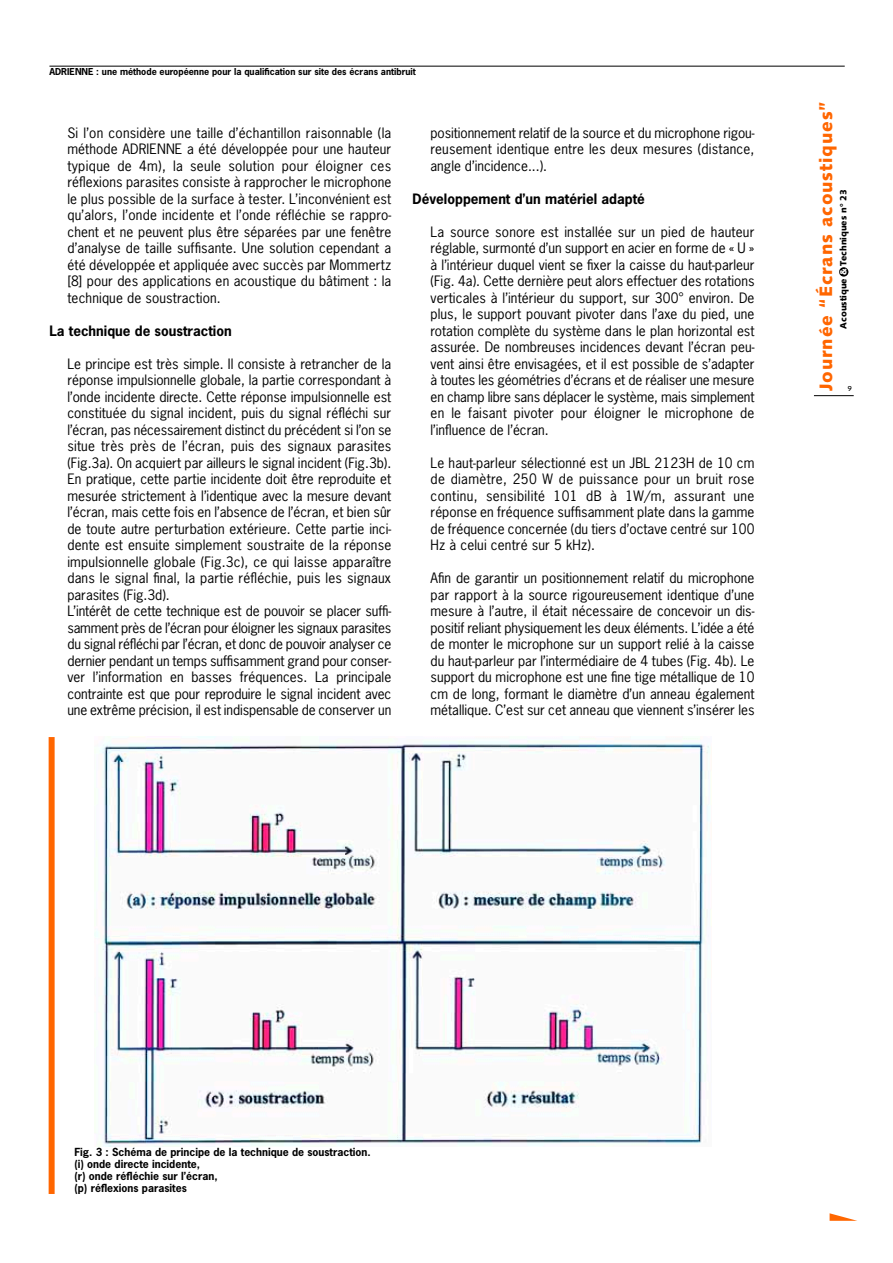
<style>
.page{position:relative;width:893px;height:1263px;background:#fff}
.page>*{position:absolute;margin:0;border:0;box-sizing:border-box;transform-origin:0 0}
.t1{font:900 18px "Syntax";letter-spacing:.05em;color:#f60}
.t2{font:13.5px/16.5px "News Gothic";color:#000;text-align:justify}
.t3{font:700 13.5px "News Gothic";color:#000}
.t4{font:700 10.5px/12px "News Gothic";color:#000}
.t5{font:700 9px "News Gothic";color:#000}
.t6{font:900 9px "Syntax";color:#000}
.t7{font:6.9px "OCRB";color:#000;scale:1.08 1}
.s1{color:#fff}
</style>
<div class="page">
<hr style="left:49px;top:66px;width:795px;height:1px;background:#000">
<hr style="left:813px;top:395px;width:40px;height:1px;background:#000">
<div style="left:839px;top:267px;width:9px;height:10px;background:#000;border-radius:50%"></div>
<img style="left:94px;top:737px;width:616px;height:410px">
<div style="left:49px;top:737px;width:6px;height:457px;background:#f60"></div>
<svg style="left:829px;top:1213px;width:28px;height:8px"></svg>
<p class="t5" style="left:49px;top:68px;width:368px">ADRIENNE : une méthode européenne pour la qualification sur site des écrans antibruit</p>
<p class="t2" style="left:67px;top:126px;width:325px">Si l’on considère une taille d’échantillon raisonnable (la méthode ADRIENNE a été développée pour une hauteur typique de 4m), la seule solution pour éloigner ces réflexions parasites consiste à rapprocher le microphone le plus possible de la surface à tester. L’inconvénient est qu’alors, l’onde incidente et l’onde réfléchie se rappro&shy;chent et ne peuvent plus être séparées par une fenêtre d’analyse de taille suffisante. Une solution cependant a été développée et appliquée avec succès par Mommertz [8] pour des applications en acoustique du bâtiment : la technique de soustraction.</p>
<p class="t3" style="left:49px;top:325px;width:184px">La technique de soustraction</p>
<p class="t2" style="left:67px;top:357px;width:325px;text-align:left">Le principe est très simple. Il consiste à retrancher de la réponse impulsionnelle globale, la partie correspondant à l’onde incidente directe. Cette réponse impulsionnelle est constituée du signal incident, puis du signal réfléchi sur l’écran, pas nécessairement distinct du précédent si l’on se situe très près de l’écran, puis des signaux parasites (Fig.3a). On acquiert par ailleurs le signal incident (Fig.3b).<br>En pratique, cette partie incidente doit être reproduite et mesurée strictement à l’identique avec la mesure devant l’écran, mais cette fois en l’absence de l’écran, et bien sûr de toute autre perturbation extérieure. Cette partie inci&shy;dente est ensuite simplement soustraite de la réponse impulsionnelle globale (Fig.3c), ce qui laisse apparaître dans le signal final, la partie réfléchie, puis les signaux parasites (Fig.3d).<br>L’intérêt de cette technique est de pouvoir se placer suffi&shy;samment près de l’écran pour éloigner les signaux parasites du signal réfléchi par l’écran, et donc de pouvoir analyser ce dernier pendant un temps suffisamment grand pour conser&shy;ver l’information en basses fréquences. La principale contrainte est que pour reproduire le signal incident avec une extrême précision, il est indispensable de conserver un</p>
<p class="t2" style="left:430px;top:126px;width:325px">positionnement relatif de la source et du microphone rigou&shy;reusement identique entre les deux mesures (distance, angle d’incidence...).</p>
<p class="t3" style="left:412px;top:193px;width:234px">Développement d’un matériel adapté</p>
<p class="t2" style="left:430px;top:225px;width:325px">La source sonore est installée sur un pied de hauteur réglable, surmonté d’un support en acier en forme de « U » à l’intérieur duquel vient se fixer la caisse du haut-parleur (Fig. 4a). Cette dernière peut alors effectuer des rotations verticales à l’intérieur du support, sur 300° environ. De plus, le support pouvant pivoter dans l’axe du pied, une rotation complète du système dans le plan horizontal est assurée. De nombreuses incidences devant l’écran peu&shy;vent ainsi être envisagées, et il est possible de s’adapter à toutes les géométries d’écrans et de réaliser une mesure en champ libre sans déplacer le système, mais simplement en le faisant pivoter pour éloigner le microphone de l’influence de l’écran.</p>
<p class="t2" style="left:430px;top:456px;width:325px">Le haut-parleur sélectionné est un JBL 2123H de 10 cm de diamètre, 250 W de puissance pour un bruit rose continu, sensibilité 101 dB à 1W/m, assurant une réponse en fréquence suffisamment plate dans la gamme de fréquence concernée (du tiers d’octave centré sur 100<br>Hz à celui centré sur 5 kHz).</p>
<p class="t2" style="left:430px;top:571px;width:325px">Afin de garantir un positionnement relatif du microphone par rapport à la source rigoureusement identique d’une mesure à l’autre, il était nécessaire de concevoir un dis&shy;positif reliant physiquement les deux éléments. L’idée a été de monter le microphone sur un support relié à la caisse du haut-parleur par l’intermédiaire de 4 tubes (Fig. 4b). Le support du microphone est une fine tige métallique de 10 cm de long, formant le diamètre d’un anneau également métallique. C’est sur cet anneau que viennent s’insérer les</p>
<h1 class="t1" style="left:818px;top:391px;width:291px;rotate:-90deg">Journée “Écrans acoustiques”</h1>
<p class="t6" style="left:839px;top:329px;width:141px;rotate:-90deg">Acoustique <span class="s1">&amp;</span> Techniques n° 23</p>
<p class="t7" style="left:847px;top:386px;width:6px">9</p>
<p class="t4" style="left:74px;top:1147px;width:298px">Fig. 3 : Schéma de principe de la technique de soustraction. (i) onde directe incidente,<br>(r) onde réfléchie sur l’écran,<br>(p) réflexions parasites</p>
</div>
